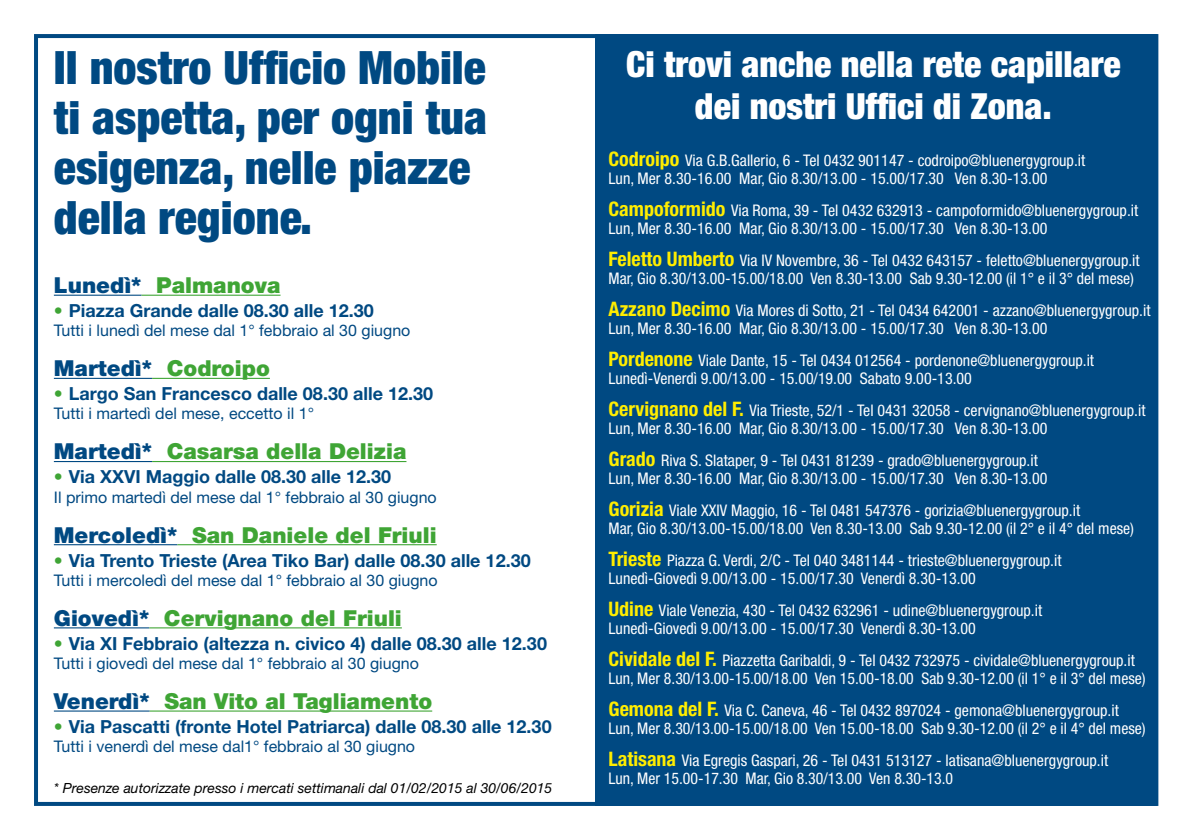
<style>
.page{position:relative;width:1191px;height:840px;background:#fff}
.page>*{position:absolute;margin:0;border:0;box-sizing:border-box;transform-origin:0 0}
.t1{font:900 condensed 46px/50px "Helvetica Neue LT Std";color:#004982}
.t2{font:900 condensed 36px/42px "Helvetica Neue LT Std";color:#fff;text-align:center}
.t3{font:900 22px "Helvetica Neue LT Std";color:#3fa535}
.t4{font:900 22px "Helvetica Neue LT Std";color:#004982}
.t5{font:700 18px "Helvetica Neue LT Std";color:#004982}
.t6{font:condensed 16px/18px "Helvetica Neue LT Std";color:#fff}
.t7{font:16px "Helvetica Neue LT Std";color:#004982}
.t8{font:italic 14px "Helvetica Neue LT Std";color:#000}
.s1{color:#004982}
.s2{font-weight:900;color:#3fa535}
.s3{color:#3fa535}
.s4{font-weight:700;font-size:20px;color:#ffed00}
</style>
<div class="page">
<div style="left:595px;top:34px;width:562px;height:771px;background:#004982"></div>
<div style="left:34px;top:34px;width:1124px;height:771px;border:4px solid #004982"></div>
<hr style="left:54px;top:294px;width:87px;height:1px;background:#004982">
<hr style="left:141px;top:294px;width:139px;height:1px;background:#3fa535">
<hr style="left:54px;top:377px;width:98px;height:2px;background:#004982">
<hr style="left:152px;top:377px;width:118px;height:2px;background:#3fa535">
<hr style="left:54px;top:460px;width:98px;height:2px;background:#004982">
<hr style="left:152px;top:460px;width:254px;height:2px;background:#3fa535">
<hr style="left:54px;top:544px;width:123px;height:1px;background:#004982">
<hr style="left:177px;top:544px;width:260px;height:1px;background:#3fa535">
<hr style="left:54px;top:627px;width:95px;height:1px;background:#004982">
<hr style="left:149px;top:627px;width:253px;height:1px;background:#3fa535">
<hr style="left:54px;top:710px;width:96px;height:1px;background:#004982">
<hr style="left:150px;top:710px;width:282px;height:1px;background:#3fa535">
<h1 class="t1" style="left:54px;top:42px;width:435px">Il nostro Ufficio Mobile ti aspetta, per ogni tua esigenza, nelle piazze della regione.</h1>
<h3 class="t3" style="left:54px;top:272px;width:228px"><span class="s1">Lunedì*</span> Palmanova</h3>
<p class="t5" style="left:54px;top:299px;width:322px"><span class="s2">•</span> Piazza Grande dalle 08.30 alle 12.30</p>
<p class="t7" style="left:54px;top:321px;width:358px">Tutti i lunedì del mese dal 1° febbraio al 30 giugno</p>
<h3 class="t4" style="left:54px;top:355px;width:217px">Martedì* <span class="s3">Codroipo</span></h3>
<p class="t5" style="left:54px;top:382px;width:381px"><span class="s2">•</span> Largo San Francesco dalle 08.30 alle 12.30</p>
<p class="t7" style="left:54px;top:404px;width:262px">Tutti i martedì del mese, eccetto il 1°</p>
<h3 class="t3" style="left:54px;top:438px;width:354px"><span class="s1">Martedì*</span> Casarsa della Delizia</h3>
<p class="t5" style="left:54px;top:465px;width:339px"><span class="s2">•</span> Via XXVI Maggio dalle 08.30 alle 12.30</p>
<p class="t7" style="left:54px;top:487px;width:384px">Il primo martedì del mese dal 1° febbraio al 30 giugno</p>
<h3 class="t3" style="left:54px;top:521px;width:384px"><span class="s1">Mercoledì*</span> San Daniele del Friuli</h3>
<p class="t5" style="left:54px;top:548px;width:478px"><span class="s2">•</span> Via Trento Trieste (Area Tiko Bar) dalle 08.30 alle 12.30</p>
<p class="t7" style="left:54px;top:570px;width:385px">Tutti i mercoledì del mese dal 1° febbraio al 30 giugno</p>
<h3 class="t3" style="left:54px;top:604px;width:349px"><span class="s1">Giovedì*</span> Cervignano del Friuli</h3>
<p class="t5" style="left:54px;top:631px;width:494px"><span class="s2">•</span> Via XI Febbraio (altezza n. civico 4) dalle 08.30 alle 12.30</p>
<p class="t7" style="left:54px;top:653px;width:367px">Tutti i giovedì del mese dal 1° febbraio al 30 giugno</p>
<h3 class="t3" style="left:54px;top:687px;width:380px"><span class="s1">Venerdì*</span> San Vito al Tagliamento</h3>
<p class="t5" style="left:54px;top:715px;width:499px"><span class="s2">•</span> Via Pascatti (fronte Hotel Patriarca) dalle 08.30 alle 12.30</p>
<p class="t7" style="left:54px;top:736px;width:363px">Tutti i venerdì del mese dal1° febbraio al 30 giugno</p>
<p class="t8" style="left:54px;top:778px;width:500px">* Presenze autorizzate presso i mercati settimanali dal 01/02/2015 al 30/06/2015</p>
<h2 class="t2" style="left:626px;top:42px;width:496px">Ci trovi anche nella rete capillare dei nostri Uffici di Zona.</h2>
<p class="t6" style="left:608px;top:151px;width:478px"><span class="s4">Codroipo</span> Via G.B.Gallerio, 6 - Tel 0432 901147 - codroipo@bluenergygroup.it<br>Lun, Mer 8.30-16.00 Mar, Gio 8.30/13.00 - 15.00/17.30 Ven 8.30-13.00</p>
<p class="t6" style="left:608px;top:201px;width:531px"><span class="s4">Campoformido</span> Via Roma, 39 - Tel 0432 632913 - campoformido@bluenergygroup.it<br>Lun, Mer 8.30-16.00 Mar, Gio 8.30/13.00 - 15.00/17.30 Ven 8.30-13.00</p>
<p class="t6" style="left:608px;top:251px;width:532px"><span class="s4">Feletto Umberto</span> Via IV Novembre, 36 - Tel 0432 643157 - feletto@bluenergygroup.it<br>Mar, Gio 8.30/13.00-15.00/18.00 Ven 8.30-13.00 Sab 9.30-12.00 (il 1° e il 3° del mese)</p>
<p class="t6" style="left:608px;top:301px;width:543px"><span class="s4">Azzano Decimo</span> Via Mores di Sotto, 21 - Tel 0434 642001 - azzano@bluenergygroup.it<br>Lun, Mer 8.30-16.00 Mar, Gio 8.30/13.00 - 15.00/17.30 Ven 8.30-13.00</p>
<p class="t6" style="left:608px;top:351px;width:487px"><span class="s4">Pordenone</span> Viale Dante, 15 - Tel 0434 012564 - pordenone@bluenergygroup.it<br>Lunedì-Venerdì 9.00/13.00 - 15.00/19.00 Sabato 9.00-13.00</p>
<p class="t6" style="left:608px;top:401px;width:538px"><span class="s4">Cervignano del F.</span> Via Trieste, 52/1 - Tel 0431 32058 - cervignano@bluenergygroup.it<br>Lun, Mer 8.30-16.00 Mar, Gio 8.30/13.00 - 15.00/17.30 Ven 8.30-13.00</p>
<p class="t6" style="left:608px;top:451px;width:440px"><span class="s4">Grado</span> Riva S. Slataper, 9 - Tel 0431 81239 - grado@bluenergygroup.it<br>Lun, Mer 8.30-16.00 Mar, Gio 8.30/13.00 - 15.00/17.30 Ven 8.30-13.00</p>
<p class="t6" style="left:608px;top:501px;width:527px"><span class="s4">Gorizia</span> Viale XXIV Maggio, 16 - Tel 0481 547376 - gorizia@bluenergygroup.it<br>Mar, Gio 8.30/13.00-15.00/18.00 Ven 8.30-13.00 Sab 9.30-12.00 (il 2° e il 4° del mese)</p>
<p class="t6" style="left:608px;top:551px;width:454px"><span class="s4">Trieste</span> Piazza G. Verdi, 2/C - Tel 040 3481144 - trieste@bluenergygroup.it<br>Lunedì-Giovedì 9.00/13.00 - 15.00/17.30 Venerdì 8.30-13.00</p>
<p class="t6" style="left:608px;top:601px;width:435px"><span class="s4">Udine</span> Viale Venezia, 430 - Tel 0432 632961 - udine@bluenergygroup.it<br>Lunedì-Giovedì 9.00/13.00 - 15.00/17.30 Venerdì 8.30-13.00</p>
<p class="t6" style="left:608px;top:651px;width:538px"><span class="s4">Cividale del F.</span> Piazzetta Garibaldi, 9 - Tel 0432 732975 - cividale@bluenergygroup.it<br>Lun, Mer 8.30/13.00-15.00/18.00 Ven 15.00-18.00 Sab 9.30-12.00 (il 1° e il 3° del mese)</p>
<p class="t6" style="left:608px;top:701px;width:538px"><span class="s4">Gemona del F.</span> Via C. Caneva, 46 - Tel 0432 897024 - gemona@bluenergygroup.it<br>Lun, Mer 8.30/13.00-15.00/18.00 Ven 15.00-18.00 Sab 9.30-12.00 (il 2° e il 4° del mese)</p>
<p class="t6" style="left:608px;top:751px;width:501px"><span class="s4">Latisana</span> Via Egregis Gaspari, 26 - Tel 0431 513127 - latisana@bluenergygroup.it<br>Lun, Mer 15.00-17.30 Mar, Gio 8.30/13.00 Ven 8.30-13.0</p>
</div>
